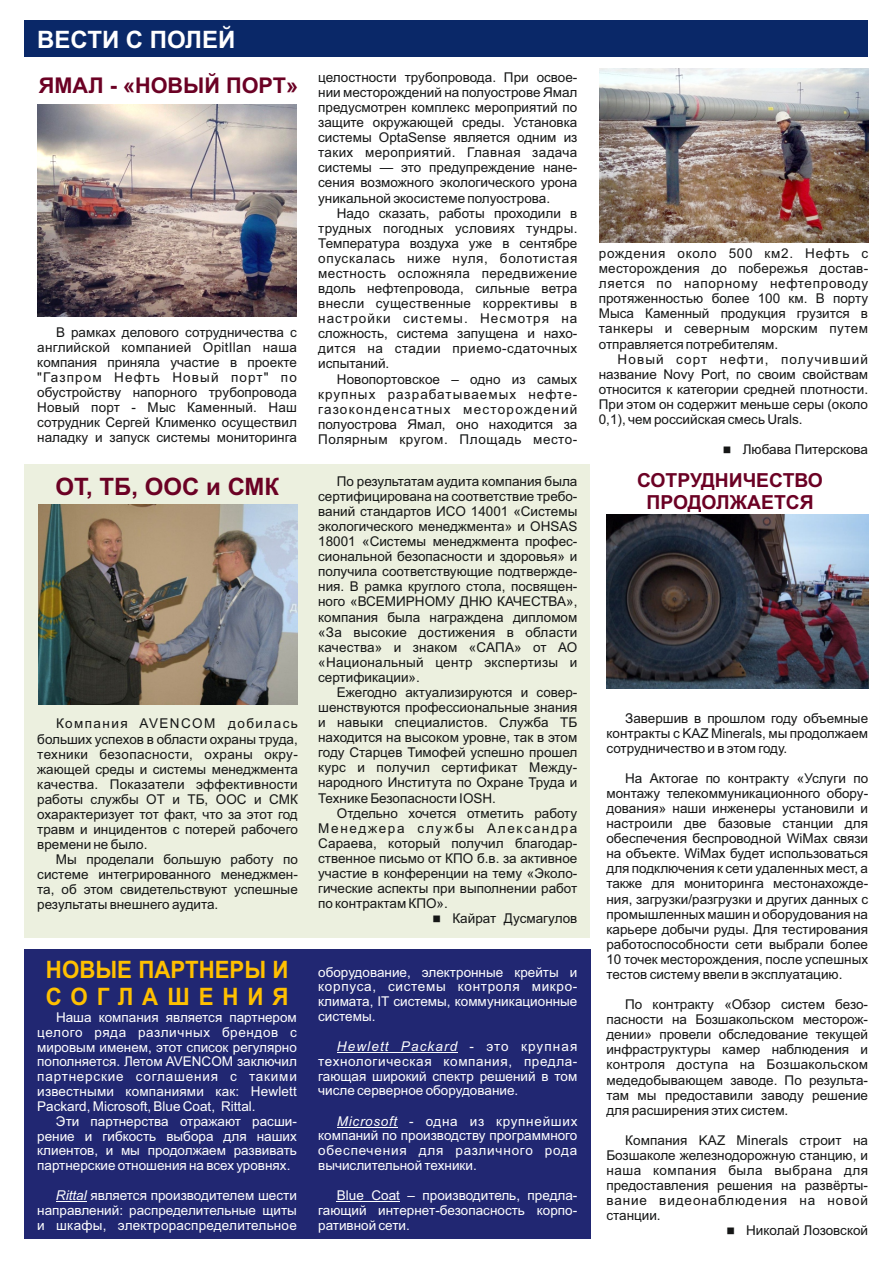
<style>
.page{position:relative;width:893px;height:1263px;background:#fff}
.page>*{position:absolute;margin:0;border:0;box-sizing:border-box;transform-origin:0 0}
.t1{font:700 24px/26.8px "Arial";color:#ffc000;scale:.93 1}
.t2{font:700 24px "Arial";color:#6b0124}
.t3{font:700 24px "Arial";color:#fff}
.t4{font:700 21.75px "Arial";color:#6b0124}
.t5{font:700 19.35px/21.6px "Arial";color:#6b0124;text-align:center}
.t6{font:13.5px/15.1px "Arial";color:#151616;text-align:justify}
.t7{font:13.5px/14.9px "Arial";color:#fff;text-align:justify}
.s1{font-style:italic}
</style>
<div class="page">
<div style="left:25px;top:464px;width:565px;height:473px;background:#ecf0df"></div>
<div style="left:24px;top:949px;width:566px;height:290px;background:#212772"></div>
<div style="left:24px;top:21px;width:844px;height:36px;background:#0a2868"></div>
<hr style="left:56px;top:1201px;width:31px;height:1px;background:#fff">
<img style="left:606px;top:514px;width:262px;height:174px">
<img style="left:37px;top:104px;width:260px;height:213px">
<img style="left:599px;top:69px;width:269px;height:174px">
<img style="left:38px;top:505px;width:260px;height:199px">
<hr style="left:337px;top:1052px;width:120px;height:1px;background:#fff">
<hr style="left:337px;top:1127px;width:60px;height:1px;background:#fff">
<hr style="left:337px;top:1201px;width:63px;height:1px;background:#fff">
<h1 class="t3" style="left:37px;top:31px;width:200px">ВЕСТИ С ПОЛЕЙ</h1>
<h2 class="t4" style="left:39px;top:78px;width:261px">ЯМАЛ - «НОВЫЙ ПОРТ»</h2>
<p class="t6" style="left:37px;top:326px;width:261px;text-indent:19px">В рамках делового сотрудничества с английской компанией OpitIlan наша компания приняла участие в проекте "Газпром Нефть Новый порт" по обустройству напорного трубопровода Новый порт - Мыс Каменный. Наш сотрудник Сергей Клименко осуществил наладку и запуск системы мониторинга</p>
<p class="t6" style="left:318px;top:71px;width:261px">целостности трубопровода. При освое&shy;нии месторождений на полуострове Ямал предусмотрен комплекс мероприятий по защите окружающей среды. Установка системы OptaSense является одним из таких мероприятий. Главная задача системы — это предупреждение нане&shy;сения возможного экологического урона уникальной экосистеме полуострова.</p>
<p class="t6" style="left:318px;top:207px;width:261px;text-indent:19px">Надо сказать, работы проходили в трудных погодных условиях тундры.<br>Температура воздуха уже в сентябре опускалась ниже нуля, болотистая местность осложняла передвижение вдоль нефтепровода, сильные ветра внесли существенные коррективы в настройки системы. Несмотря на сложность, система запущена и нахо&shy;дится на стадии приемо-сдаточных испытаний.</p>
<p class="t6" style="left:318px;top:372px;width:261px;text-indent:19px">Новопортовское – одно из самых крупных разрабатываемых нефте&shy;газоконденсатных месторождений полуострова Ямал, оно находится за Полярным кругом. Площадь место-</p>
<p class="t6" style="left:599px;top:247px;width:271px">рождения около 500 км2. Нефть с месторождения до побережья достав&shy;ляется по напорному нефтепроводу протяженностью более 100 км. В порту Мыса Каменный продукция грузится в танкеры и северным морским путем отправляется потребителям.</p>
<p class="t6" style="left:599px;top:353px;width:271px;text-indent:19px">Новый сорт нефти, получивший название Novy Port, по своим свойствам относится к категории средней плотности.<br>При этом он содержит меньше серы (около 0,1), чем российская смесь Urals.</p>
<p class="t6" style="left:723px;top:443px;width:147px">■ Любава Питерскова</p>
<h1 class="t2" style="left:55px;top:478px;width:225px">ОТ, ТБ, ООС и СМК</h1>
<h3 class="t5" style="left:637px;top:471px;width:187px">СОТРУДНИЧЕСТВО<br>ПРОДОЛЖАЕТСЯ</h3>
<p class="t6" style="left:318px;top:475px;width:261px;text-indent:19px">По результатам аудита компания была сертифицирована на соответствие требо&shy;ваний стандартов ИСО 14001 «Системы экологического менеджмента» и OHSAS 18001 «Системы менеджмента профес&shy;сиональной безопасности и здоровья» и получила соответствующие подтвержде&shy;ния. В рамка круглого стола, посвящен&shy;ного «ВСЕМИРНОМУ ДНЮ КАЧЕСТВА», компания была награждена дипломом «За высокие достижения в области качества» и знаком «САПА» от АО «Национальный центр экспертизы и сертификации».</p>
<p class="t6" style="left:318px;top:686px;width:261px;text-indent:19px">Ежегодно актуализируются и совер&shy;шенствуются профессиональные знания и навыки специалистов. Служба ТБ находится на высоком уровне, так в этом году Старцев Тимофей успешно прошел курс и получил сертификат Между&shy;народного Института по Охране Труда и Технике Безопасности IOSH.</p>
<p class="t6" style="left:318px;top:806px;width:261px;text-indent:19px">Отдельно хочется отметить работу Менеджера службы Александра Сараева, который получил благодар&shy;ственное письмо от КПО б.в. за активное участие в конференции на тему «Эколо&shy;гические аспекты при выполнении работ по контрактам КПО».</p>
<p class="t6" style="left:433px;top:912px;width:146px">■ Кайрат Дусмагулов</p>
<p class="t6" style="left:606px;top:711px;width:263px;text-indent:19px">Завершив в прошлом году объемные контракты с KAZ Minerals, мы продолжаем сотрудничество и в этом году.</p>
<p class="t6" style="left:606px;top:772px;width:263px;text-indent:19px">На Актогае по контракту «Услуги по монтажу телекоммуникационного обору&shy;дования» наши инженеры установили и настроили две базовые станции для обеспечения беспроводной WiMax связи на объекте. WiMax будет использоваться для подключения к сети удаленных мест, а также для мониторинга местонахожде&shy;ния, загрузки/разгрузки и других данных с промышленных машин и оборудования на карьере добычи руды. Для тестирования работоспособности сети выбрали более 10 точек месторождения, после успешных тестов систему ввели в эксплуатацию.</p>
<p class="t6" style="left:606px;top:998px;width:263px;text-indent:19px">По контракту «Обзор систем безо&shy;пасности на Бозшакольском месторож&shy;дении» провели обследование текущей инфраструктуры камер наблюдения и контроля доступа на Бозшакольском медедобывающем заводе. По результа&shy;там мы предоставили заводу решение для расширения этих систем.</p>
<p class="t6" style="left:606px;top:1134px;width:263px;text-indent:19px">Компания KAZ Minerals строит на Бозшаколе железнодорожную станцию, и наша компания была выбрана для предоставления решения на развёрты&shy;вание видеонаблюдения на новой станции.</p>
<p class="t6" style="left:726px;top:1224px;width:143px">■ Николай Лозовской</p>
<p class="t6" style="left:37px;top:717px;width:262px;text-indent:19px">Компания AVENCOM добилась больших успехов в области охраны труда, техники безопасности, охраны окру&shy;жающей среды и системы менеджмента качества. Показатели эффективности работы службы ОТ и ТБ, ООС и СМК охарактеризует тот факт, что за этот год травм и инцидентов с потерей рабочего времени не было.</p>
<p class="t6" style="left:37px;top:853px;width:262px;text-indent:19px">Мы проделали большую работу по системе интегрированного менеджмен&shy;та, об этом свидетельствуют успешные результаты внешнего аудита.</p>
<h1 class="t1" style="left:46px;top:958px;width:262px">НОВЫЕ ПАРТНЕРЫ И<br>СОГЛАШЕНИЯ</h1>
<p class="t7" style="left:318px;top:966px;width:261px">оборудование, электронные крейты и корпуса, системы контроля микро&shy;климата, IT системы, коммуникационные системы.</p>
<p class="t7" style="left:318px;top:1040px;width:261px;text-indent:19px"><span class="s1">Hewlett Packard</span> - это крупная технологическая компания, предла&shy;гающая широкий спектр решений в том числе серверное оборудование.</p>
<p class="t7" style="left:318px;top:1115px;width:261px;text-indent:19px"><span class="s1">Microsoft</span> - одна из крупнейших компаний по производству программного обеспечения для различного рода вычислительной техники.</p>
<p class="t7" style="left:318px;top:1189px;width:261px;text-indent:19px">Blue Coat – производитель, предла&shy;гающий интернет-безопасность корпо&shy;ративной сети.</p>
<p class="t7" style="left:37px;top:1011px;width:261px;text-indent:19px">Наша компания является партнером целого ряда различных брендов с мировым именем, этот список регулярно пополняется. Летом AVENCOM заключил партнерские соглашения с такими известными компаниями как: Hewlett Packard, Microsoft, Blue Coat, Rittal.</p>
<p class="t7" style="left:37px;top:1115px;width:261px;text-indent:19px">Эти партнерства отражают расши&shy;рение и гибкость выбора для наших клиентов, и мы продолжаем развивать партнерские отношения на всех уровнях.</p>
<p class="t7" style="left:37px;top:1189px;width:261px;text-indent:19px"><span class="s1">Rittal</span> является производителем шести направлений: распределительные щиты и шкафы, электрораспределительное</p>
</div>
